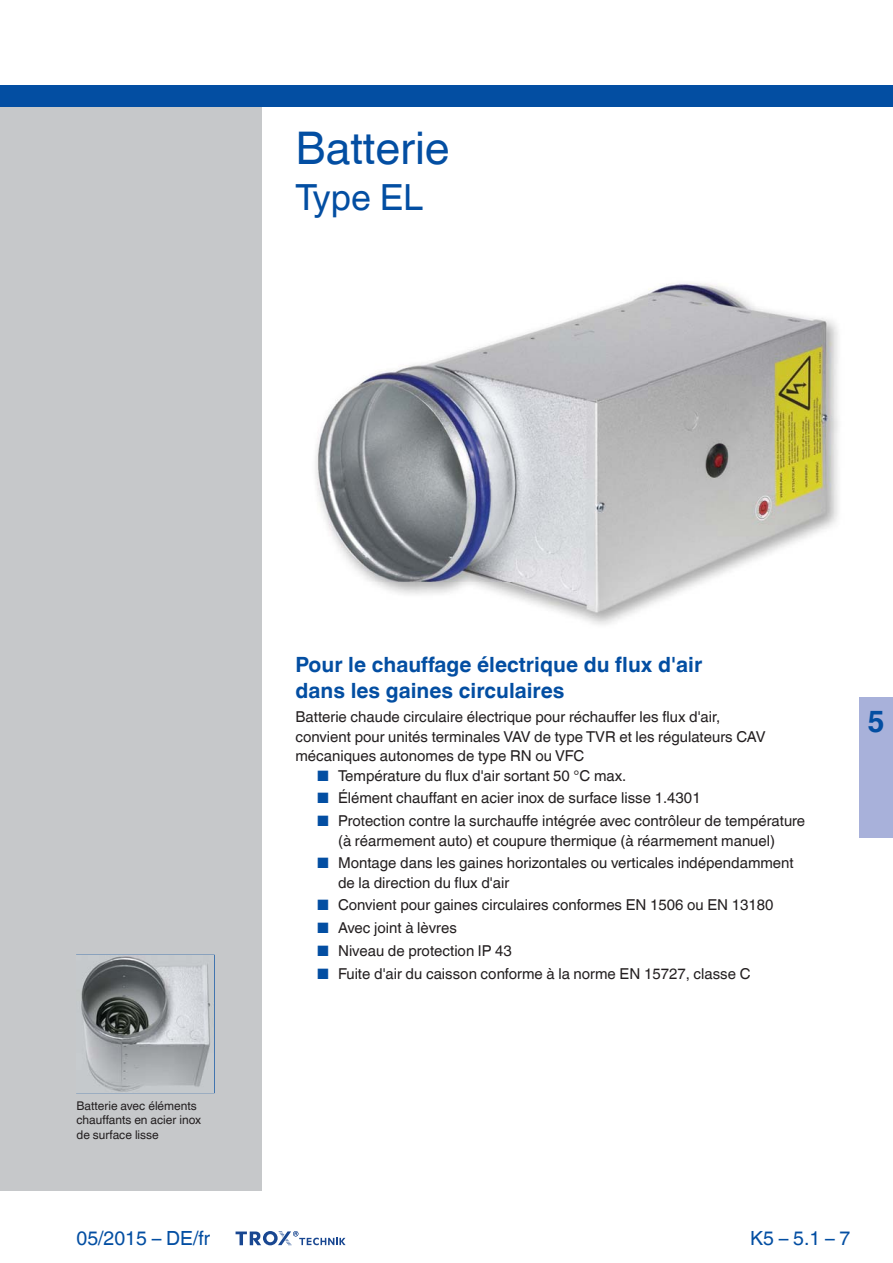
<style>
.page{position:relative;width:893px;height:1263px;background:#fff}
.page>*{position:absolute;margin:0;border:0;box-sizing:border-box;transform-origin:0 0}
.t1{font:45px "TROX Helvetica";color:#034ea2}
.t2{font:36px "TROX Helvetica";color:#034ea2}
.t3{font:700 30px "TROX Helvetica";color:#034ea2}
.t4{font:700 21px/25.5px "TROX Helvetica";color:#034ea2}
.t5{font:19.5px "TROX Helvetica";color:#034ea2}
.t6{font:15px/19.5px "TROX Helvetica";color:#231f20}
.t7{font:12px/14.4px "TROX Helvetica";color:#231f20}
.s1{color:#034ea2}
</style>
<div class="page">
<div style="left:0;top:106px;width:261px;height:1084px;background:#c6c8ca"></div>
<div style="left:0;top:85px;width:893px;height:21px;background:#034ea2"></div>
<svg style="left:214px;top:955px;width:1px;height:138px"></svg>
<img style="left:81px;top:956px;width:130px;height:136px">
<svg style="left:236px;top:1231px;width:110px;height:15px"></svg>
<img style="left:315px;top:282px;width:524px;height:343px">
<div style="left:859px;top:697px;width:34px;height:141px;background:#a8b1da"></div>
<p class="t1" style="left:295px;top:111px;width:156px">Batterie</p>
<p class="t2" style="left:295px;top:167px;width:129px">Type EL</p>
<p class="t7" style="left:76px;top:1097px;width:126px">Batterie avec éléments chauffants en acier inox de surface lisse</p>
<p class="t5" style="left:76px;top:1222px;width:135px">05/2015 – DE/fr</p>
<p class="t4" style="left:295px;top:650px;width:408px">Pour le chauffage électrique du flux d'air dans les gai nes circulaires</p>
<p class="t6" style="left:295px;top:706px;width:471px">Batterie chaude circulaire électrique pour réchauffer les flux d'air, convient pour unités terminales VAV de type TVR et les régulateurs CAV mécaniques autonomes de type RN ou VFC</p>
<p class="t6" style="left:317px;top:764px;width:311px"><span class="s1">■</span> Température du flux d'air sortant 50 °C max.</p>
<p class="t6" style="left:317px;top:787px;width:385px"><span class="s1">■</span> Élément chauffant en acier inox de surface lisse 1.4301</p>
<p class="t6" style="left:317px;top:810px;width:490px;text-align:center"><span class="s1">■</span> Protection contre la surchauffe intégrée avec contrôleur de température (à réarmement auto) et coupure thermique (à réarmement manuel)</p>
<p class="t6" style="left:338px;top:852px;width:457px;text-indent:-21px"><span class="s1">■</span> Montage dans les gaines horizontales ou verticales indépendamment de la direction du flux d'air</p>
<p class="t6" style="left:317px;top:894px;width:458px"><span class="s1">■</span> Convient pour gaines circulaires conformes EN 1506 ou EN 13180</p>
<p class="t6" style="left:317px;top:917px;width:142px"><span class="s1">■</span> Avec joint à lèvres</p>
<p class="t6" style="left:317px;top:939px;width:197px"><span class="s1">■</span> Niveau de protection IP 43</p>
<p class="t6" style="left:317px;top:962px;width:435px"><span class="s1">■</span> Fuite d'air du caisson conforme à la norme EN 15727, classe C</p>
<p class="t3" style="left:867px;top:697px;width:19px">5</p>
<p class="t5" style="left:750px;top:1222px;width:102px">K5 – 5.1 – 7</p>
</div>
